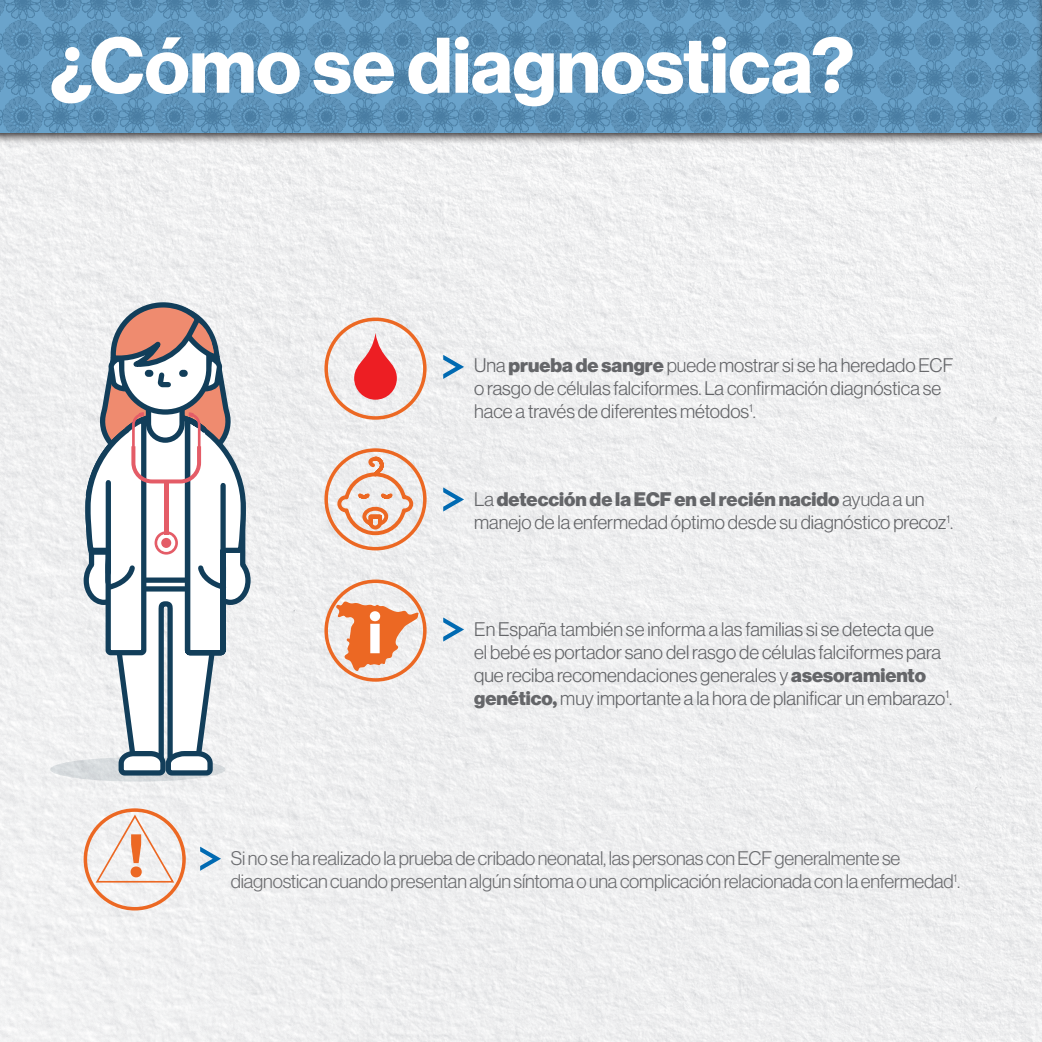
<style>
.page{position:relative;width:1042px;height:1042px;background:#fff}
.page>*{position:absolute;margin:0;border:0;box-sizing:border-box;transform-origin:0 0}
.t1{font:700 77px "Volta Modern Display 75";color:#fff}
.t2{font:700 59.85px "Volta Modern Display 75";color:#ec6823}
.t3{font:700 57.57px "Volta Modern Display 75";color:#fff}
.t4{font:300 19.25px/23.1px "Volta Modern Display 45";color:#6c6d70}
.t5{font:900 19.25px "Volta Modern Display 95";color:#6c6d70}
.s1{font-family:"Volta Modern Display 95";font-weight:900}
.s2{font-family:"Volta Modern Display 45";font-weight:300}
</style>
<div class="page">
<img style="left:0;top:146px;width:1041px;height:896px">
<svg style="left:0;top:132px;width:1040px;height:14px;background:#b3b6ba"></svg>
<svg style="left:0;top:0;width:1036px;height:132px;background:#5d92b9"></svg>
<svg style="left:1036px;top:0;width:5px;height:145px"></svg>
<div style="left:50px;top:757px;width:175px;height:24px;background:#d8dcde;border-radius:50%"></div>
<svg style="left:81px;top:299px;width:172px;height:479px"></svg>
<div style="left:161px;top:538px;width:10px;height:10px;background:#e45c67;border-radius:50%"></div>
<div style="left:84px;top:808px;width:102px;height:102px;border:4px solid #ec6823;border-radius:50%"></div>
<svg style="left:94px;top:814px;width:82px;height:69px"></svg>
<svg style="left:200px;top:846px;width:21px;height:25px"></svg>
<img style="left:1041px;top:148px;width:1px;height:894px">
<hr style="left:1041px;top:0;width:1px;height:146px;background:#231f20">
<svg style="left:443px;top:355px;width:21px;height:24px"></svg>
<svg style="left:443px;top:487px;width:21px;height:24px"></svg>
<svg style="left:443px;top:617px;width:21px;height:24px"></svg>
<svg style="left:354px;top:333px;width:43px;height:67px;background:#ed6468"></svg>
<div style="left:324px;top:317px;width:102px;height:103px;border:4px solid #ec6823;border-radius:50%"></div>
<div style="left:324px;top:579px;width:102px;height:103px;border:4px solid #ec6823;border-radius:50%"></div>
<svg style="left:336px;top:601px;width:83px;height:70px"></svg>
<div style="left:324px;top:448px;width:102px;height:102px;border:4px solid #ec6823;border-radius:50%"></div>
<svg style="left:335px;top:455px;width:80px;height:82px"></svg>
<h1 class="t1" style="left:50px;top:21px;width:805px">¿Cómo se diagnostica?</h1>
<p class="t4" style="left:474px;top:354px;width:481px">Una <span class="s1">prueba de sangre</span> puede mostrar si se ha heredado ECF o rasgo de células falciformes. La confirmación diagnóstica se hace a través de diferentes métodos<sup>1</sup>.</p>
<h3 class="t3" style="left:368px;top:599px;width:15px">i</h3>
<h3 class="t3" style="left:368px;top:625px;width:15px">i</h3>
<p class="t5" style="left:474px;top:488px;width:452px"><span class="s2">La</span> detección de la ECF en el recién nacido <span class="s2">ayuda a un</span></p>
<p class="t4" style="left:474px;top:511px;width:481px">manejo de la enfermedad óptimo desde su diagnóstico precoz<sup>1</sup>.</p>
<p class="t4" style="left:474px;top:617px;width:479px">En España también se informa a las familias si se detecta que<br>el bebé es portador sano del rasgo de células falciformes para que reciba recomendaciones generales y <span class="s1">asesoramiento genético,</span> muy importante a la hora de planificar un embarazo<sup>1</sup>.</p>
<p class="t4" style="left:474px;top:621px;width:479px">el bebé es portador sano del rasgo de células falciformes para que reciba recomendaciones generales y <span class="s1">asesoramiento genético,</span> muy importante a la hora de planificar un embarazo<sup>1</sup>.</p>
<h2 class="t2" style="left:128px;top:821px;width:17px">!</h2>
<h2 class="t2" style="left:128px;top:831px;width:17px">!</h2>
<p class="t4" style="left:231px;top:847px;width:731px">Si no se ha realizado la prueba de cribado neonatal, las personas con ECF generalmente se diagnostican cuando presentan algún síntoma o una complicación relacionada con la enfermedad<sup>1</sup>.</p>
</div>
